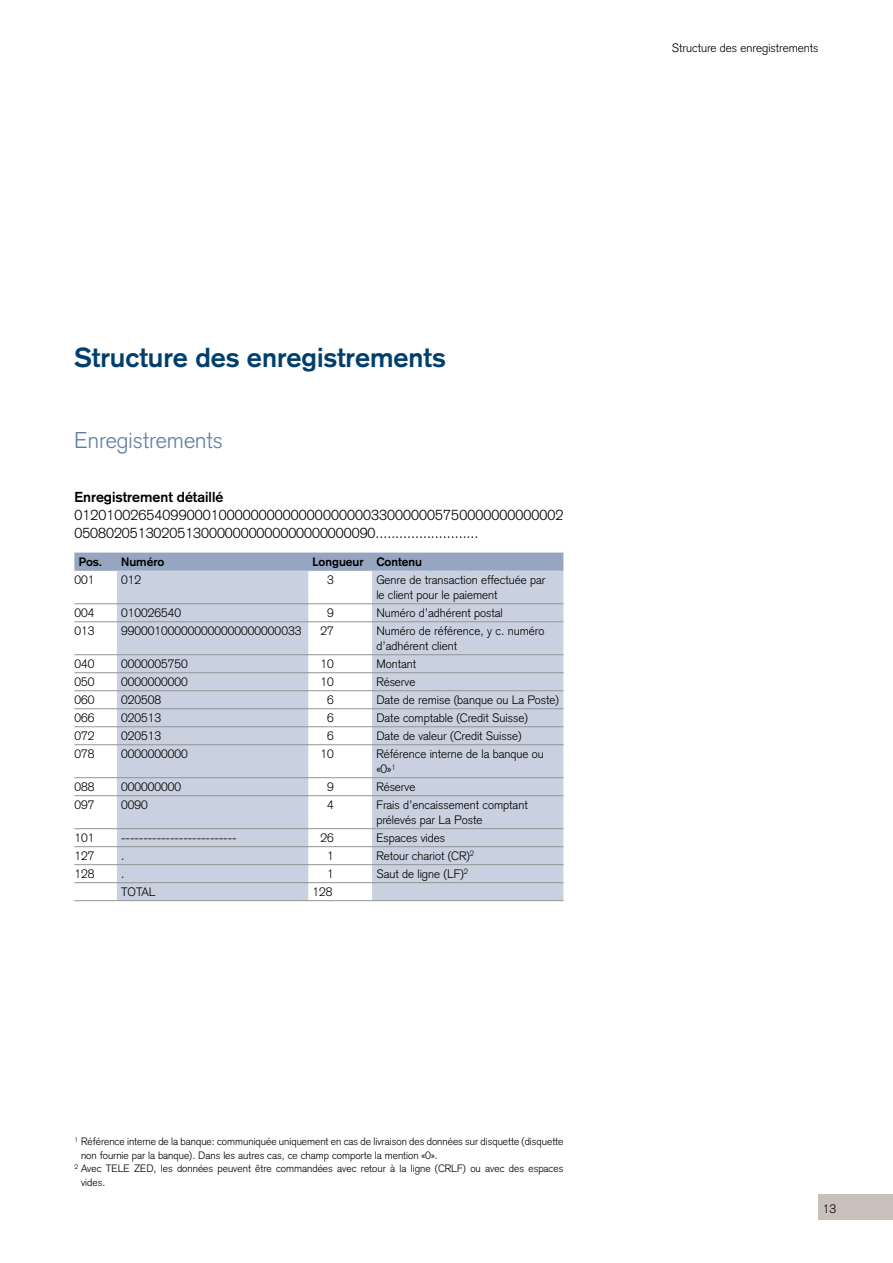
<style>
.page{position:relative;width:893px;height:1263px;background:#fff}
.page>*{position:absolute;margin:0;border:0;box-sizing:border-box;transform-origin:0 0}
.t1{font:700 27px "Akzidenz Grotesk";color:#003f6d}
.t2{font:300 22.5px "Akzidenz Grotesk";color:#617ea3}
.t3{font:300 14.25px/18px "Akzidenz Grotesk";letter-spacing:.005em;color:#000}
.t4{font:700 14.25px "Akzidenz Grotesk";color:#000}
.t5{font:300 12px/15px "Akzidenz Grotesk";color:#000}
.t6{font:700 12px "Akzidenz Grotesk";color:#000}
.t7{font:300 10.5px "Akzidenz Grotesk";color:#000}
</style>
<div class="page">
<div style="left:819px;top:1195px;width:74px;height:25px;background:#c9c0bc"></div>
<div style="left:74px;top:553px;width:489px;height:18px;background:#96a5c0"></div>
<svg style="left:117px;top:571px;width:446px;height:329px;background:#d0d6e2"></svg>
<hr style="left:74px;top:603px;width:489px;height:1px;background:#949494">
<hr style="left:74px;top:621px;width:489px;height:1px;background:#949494">
<hr style="left:74px;top:654px;width:489px;height:1px;background:#949494">
<hr style="left:74px;top:672px;width:489px;height:1px;background:#949494">
<hr style="left:74px;top:690px;width:489px;height:1px;background:#949494">
<hr style="left:74px;top:708px;width:489px;height:1px;background:#949494">
<hr style="left:74px;top:726px;width:489px;height:1px;background:#949494">
<hr style="left:74px;top:744px;width:489px;height:1px;background:#949494">
<hr style="left:74px;top:777px;width:489px;height:1px;background:#949494">
<hr style="left:74px;top:795px;width:489px;height:1px;background:#949494">
<hr style="left:74px;top:828px;width:489px;height:1px;background:#949494">
<hr style="left:74px;top:846px;width:489px;height:1px;background:#949494">
<hr style="left:74px;top:864px;width:489px;height:1px;background:#949494">
<hr style="left:74px;top:882px;width:489px;height:1px;background:#949494">
<hr style="left:74px;top:900px;width:489px;height:1px;background:#949494">
<p class="t5" style="left:672px;top:41px;width:148px">Structure des enregistrements</p>
<h1 class="t1" style="left:74px;top:347px;width:373px">Structure des enregistrements</h1>
<h2 class="t2" style="left:74px;top:431px;width:150px">Enregistrements</h2>
<p class="t4" style="left:74px;top:491px;width:150px">Enregistrement détaillé</p>
<p class="t3" style="left:74px;top:507px;width:491px">0120100265409900010000000000000000000330000005750000000000002<br>05080205130205130000000000000000000090..........................</p>
<p class="t6" style="left:79px;top:558px;width:25px">Pos.</p>
<p class="t6" style="left:121px;top:558px;width:45px">Numéro</p>
<p class="t6" style="left:313px;top:558px;width:111px">Longueur Contenu</p>
<p class="t5" style="left:74px;top:574px;width:22px">001</p>
<p class="t5" style="left:121px;top:574px;width:22px">012</p>
<p class="t5" style="left:327px;top:574px;width:8px">3</p>
<p class="t5" style="left:376px;top:574px;width:171px">Genre de transaction effectuée par le client pour le paiement</p>
<p class="t5" style="left:74px;top:607px;width:22px">004</p>
<p class="t5" style="left:121px;top:607px;width:62px">010026540</p>
<p class="t5" style="left:327px;top:607px;width:8px">9</p>
<p class="t5" style="left:376px;top:607px;width:128px">Numéro d’adhérent postal</p>
<p class="t5" style="left:74px;top:625px;width:22px">013</p>
<p class="t5" style="left:121px;top:625px;width:182px">990001000000000000000000033</p>
<p class="t5" style="left:320px;top:625px;width:15px">27</p>
<p class="t5" style="left:376px;top:625px;width:170px">Numéro de référence, y c. numéro d’adhérent client</p>
<p class="t5" style="left:74px;top:658px;width:22px">040</p>
<p class="t5" style="left:121px;top:658px;width:68px">0000005750</p>
<p class="t5" style="left:320px;top:658px;width:15px">10</p>
<p class="t5" style="left:376px;top:658px;width:41px">Montant</p>
<p class="t5" style="left:74px;top:676px;width:22px">050</p>
<p class="t5" style="left:121px;top:676px;width:68px">0000000000</p>
<p class="t5" style="left:320px;top:676px;width:15px">10</p>
<p class="t5" style="left:376px;top:676px;width:41px">Réserve</p>
<p class="t5" style="left:74px;top:694px;width:22px">060</p>
<p class="t5" style="left:121px;top:694px;width:42px">020508</p>
<p class="t5" style="left:327px;top:694px;width:8px">6</p>
<p class="t5" style="left:376px;top:694px;width:184px">Date de remise (banque ou La Poste)</p>
<p class="t5" style="left:74px;top:712px;width:22px">066</p>
<p class="t5" style="left:121px;top:712px;width:42px">020513</p>
<p class="t5" style="left:327px;top:712px;width:8px">6</p>
<p class="t5" style="left:376px;top:712px;width:153px">Date comptable (Credit Suisse)</p>
<p class="t5" style="left:74px;top:730px;width:22px">072</p>
<p class="t5" style="left:121px;top:730px;width:42px">020513</p>
<p class="t5" style="left:327px;top:730px;width:8px">6</p>
<p class="t5" style="left:376px;top:730px;width:147px">Date de valeur (Credit Suisse)</p>
<p class="t5" style="left:74px;top:748px;width:22px">078</p>
<p class="t5" style="left:121px;top:748px;width:68px">0000000000</p>
<p class="t5" style="left:320px;top:748px;width:15px">10</p>
<p class="t5" style="left:376px;top:748px;width:169px">Référence interne de la banque ou «0»<sup>1</sup></p>
<p class="t5" style="left:74px;top:781px;width:22px">088</p>
<p class="t5" style="left:121px;top:781px;width:62px">000000000</p>
<p class="t5" style="left:327px;top:781px;width:8px">9</p>
<p class="t5" style="left:376px;top:781px;width:41px">Réserve</p>
<p class="t5" style="left:74px;top:799px;width:22px">097</p>
<p class="t5" style="left:121px;top:799px;width:28px">0090</p>
<p class="t5" style="left:327px;top:799px;width:8px">4</p>
<p class="t5" style="left:376px;top:799px;width:153px">Frais d’encaissement comptant prélevés par La Poste</p>
<p class="t5" style="left:74px;top:832px;width:22px">101</p>
<p class="t5" style="left:121px;top:832px;width:117px">--------------------------</p>
<p class="t5" style="left:320px;top:832px;width:15px">26</p>
<p class="t5" style="left:376px;top:832px;width:70px">Espaces vides</p>
<p class="t5" style="left:74px;top:850px;width:22px">127</p>
<p class="t5" style="left:121px;top:850px;width:5px">.</p>
<p class="t5" style="left:327px;top:850px;width:8px">1</p>
<p class="t5" style="left:376px;top:850px;width:99px">Retour chariot (CR)<sup>2</sup></p>
<p class="t5" style="left:74px;top:868px;width:22px">128</p>
<p class="t5" style="left:121px;top:868px;width:5px">.</p>
<p class="t5" style="left:327px;top:868px;width:8px">1</p>
<p class="t5" style="left:376px;top:868px;width:93px">Saut de ligne (LF)<sup>2</sup></p>
<p class="t5" style="left:121px;top:886px;width:36px">TOTAL</p>
<p class="t5" style="left:313px;top:886px;width:22px">128</p>
<p class="t7" style="left:74px;top:1138px;width:490px"><sup>1</sup> Référence interne de la banque: communiquée uniquement en cas de livraison des données sur disquette (disquette</p>
<p class="t7" style="left:81px;top:1151px;width:358px">non fournie par la banque). Dans les autres cas, ce champ comporte la mention «0».</p>
<p class="t7" style="left:74px;top:1165px;width:490px"><sup>2</sup> Avec TELE ZED, les données peuvent être commandées avec retour à la ligne (CRLF) ou avec des espaces</p>
<p class="t7" style="left:81px;top:1178px;width:26px">vides.</p>
<p class="t5" style="left:823px;top:1202px;width:15px">13</p>
</div>
